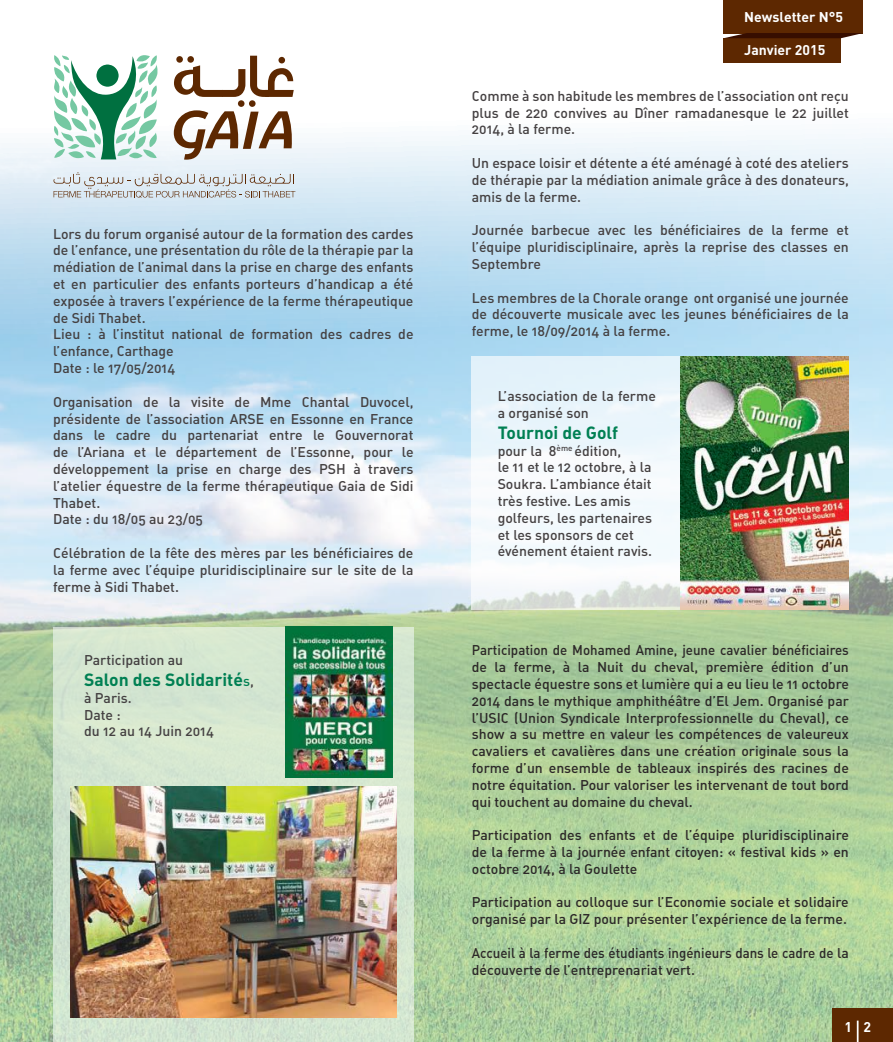
<style>
.page{position:relative;width:893px;height:1042px;background:#fff}
.page>*{position:absolute;margin:0;border:0;box-sizing:border-box;transform-origin:0 0}
.t1{font:17.5px "DIN Bold Alternate";color:#008053}
.t2{font:14px/16.8px "DIN Medium Alternate";color:#444041}
.t3{font:14px/16.8px "DIN Medium Alternate";color:#2c2828}
.t4{font:14px/16.8px "DIN Medium Alternate";color:#2c2828;text-align:right;scale:.95 1}
.t5{font:700 14px "DIN";color:#fff}
.t6{font:8.22px "DIN Medium Alternate";color:#444041}
.s1{font-family:"DIN Medium Alternate";font-size:14px}
</style>
<div class="page">
<img style="left:0;top:0;width:893px;height:1042px">
<div style="left:53px;top:627px;width:360px;height:415px;background:#d5e7d1"></div>
<svg style="left:472px;top:357px;width:208px;height:253px;fill:#f2f9fc"></svg>
<svg style="left:53px;top:172px;width:242px;height:26px;background:#cdd2d5"></svg>
<svg style="left:53px;top:55px;width:105px;height:104px"></svg>
<svg style="left:174px;top:56px;width:119px;height:41px"></svg>
<svg style="left:174px;top:110px;width:118px;height:50px"></svg>
<div style="left:176px;top:56px;width:7px;height:7px;background:#5d2801;border-radius:50%"></div>
<div style="left:187px;top:56px;width:7px;height:7px;background:#5d2801;border-radius:50%"></div>
<div style="left:278px;top:57px;width:7px;height:6px;background:#5d2801;border-radius:50%"></div>
<div style="left:238px;top:100px;width:6px;height:7px;background:#5d2801;border-radius:50%"></div>
<div style="left:249px;top:100px;width:7px;height:7px;background:#5d2801;border-radius:50%"></div>
<img style="left:285px;top:627px;width:107px;height:150px">
<img style="left:680px;top:357px;width:169px;height:253px">
<div style="left:724px;top:0;width:139px;height:33px;background:#5d2801"></div>
<div style="left:724px;top:38px;width:117px;height:25px;background:#5d2801"></div>
<svg style="left:724px;top:33px;width:139px;height:5px"></svg>
<img style="left:71px;top:786px;width:326px;height:231px">
<div style="left:832px;top:1009px;width:61px;height:33px;background:#5d2801"></div>
<svg style="left:857px;top:1020px;width:1px;height:22px"></svg>
<p class="t2" style="left:53px;top:225px;width:362px">Lors du forum organisé autour de la formation des cardes</p>
<p class="t2" style="left:53px;top:241px;width:362px">de ’l enfance, une présentation du rôle de la thérapie par la</p>
<p class="t2" style="left:53px;top:258px;width:362px">médiation de ’l animal dans la prise en charge des enfants</p>
<p class="t2" style="left:53px;top:275px;width:362px">et en particulier des enfants porteurs ’d handicap a été</p>
<p class="t2" style="left:53px;top:292px;width:362px">exposée à travers ’l expérience de la ferme thérapeutique</p>
<p class="t2" style="left:53px;top:309px;width:94px">de Sidi Thabet.</p>
<p class="t2" style="left:398px;top:325px;width:17px">de</p>
<p class="t2" style="left:87px;top:325px;width:79px">’là: institut</p>
<p class="t2" style="left:53px;top:325px;width:124px">Lieu<br>’l enfance, Carthage<br>Date le: 17/05/2014</p>
<p class="t2" style="left:171px;top:325px;width:53px">national</p>
<p class="t2" style="left:252px;top:325px;width:63px">formation</p>
<p class="t2" style="left:229px;top:325px;width:17px">de</p>
<p class="t2" style="left:320px;top:325px;width:24px">des</p>
<p class="t2" style="left:349px;top:325px;width:44px">cadres</p>
<p class="t2" style="left:53px;top:393px;width:81px">Organisation</p>
<p class="t2" style="left:53px;top:409px;width:362px">présidente de ’l association ARSE en Essonne en France</p>
<p class="t2" style="left:335px;top:426px;width:80px">Gouvernorat</p>
<p class="t2" style="left:191px;top:393px;width:35px">visite</p>
<p class="t2" style="left:302px;top:393px;width:49px">Chantal</p>
<p class="t2" style="left:143px;top:393px;width:17px">de</p>
<p class="t2" style="left:169px;top:393px;width:13px">la</p>
<p class="t2" style="left:235px;top:393px;width:17px">de</p>
<p class="t2" style="left:260px;top:393px;width:33px">Mme</p>
<p class="t2" style="left:360px;top:393px;width:55px">Duvocel,</p>
<p class="t2" style="left:188px;top:426px;width:72px">partenariat</p>
<p class="t2" style="left:53px;top:426px;width:32px">dans</p>
<p class="t2" style="left:94px;top:426px;width:13px">le</p>
<p class="t2" style="left:116px;top:426px;width:37px">cadre</p>
<p class="t2" style="left:161px;top:426px;width:17px">du</p>
<p class="t2" style="left:313px;top:426px;width:13px">le</p>
<p class="t2" style="left:269px;top:426px;width:35px">entre</p>
<p class="t2" style="left:53px;top:443px;width:17px">de</p>
<p class="t2" style="left:77px;top:443px;width:49px">’lAriana</p>
<p class="t2" style="left:134px;top:443px;width:14px">et</p>
<p class="t2" style="left:155px;top:443px;width:13px">le</p>
<p class="t2" style="left:176px;top:443px;width:83px">département</p>
<p class="t2" style="left:266px;top:443px;width:17px">de</p>
<p class="t2" style="left:290px;top:443px;width:66px">’l Essonne,</p>
<p class="t2" style="left:364px;top:443px;width:31px">pour</p>
<p class="t2" style="left:402px;top:443px;width:13px">le</p>
<p class="t2" style="left:53px;top:460px;width:362px">développement<br>’l atelier équestre de la ferme thérapeutique Gaia de Sidi<br>Thabet.<br>Date : du 18/05 au 23/05</p>
<p class="t2" style="left:53px;top:544px;width:362px;text-align:justify">Célébration de la fête des mères par les bénéficiaires de la ferme avec ’l équipe pluridisciplinaire sur le site de la ferme à Sidi Thabet.</p>
<p class="t2" style="left:353px;top:460px;width:9px">à</p>
<p class="t2" style="left:176px;top:460px;width:34px">prise</p>
<p class="t2" style="left:319px;top:460px;width:28px">PSH</p>
<p class="t2" style="left:157px;top:460px;width:13px">la</p>
<p class="t2" style="left:239px;top:460px;width:45px">charge</p>
<p class="t2" style="left:289px;top:460px;width:24px">des</p>
<p class="t2" style="left:368px;top:460px;width:47px">travers</p>
<p class="t2" style="left:216px;top:460px;width:17px">en</p>
<p class="t2" style="left:84px;top:651px;width:101px">Participation au</p>
<p class="t1" style="left:84px;top:668px;width:167px">Salon des Solidarité<span class="s1">s</span></p>
<p class="t2" style="left:84px;top:689px;width:131px">à Paris.<br>Date :<br>du 12 au 14 Juin 2014</p>
<p class="t2" style="left:250px;top:672px;width:5px">,</p>
<p class="t5" style="left:744px;top:8px;width:100px">Newsletter N°5</p>
<p class="t5" style="left:744px;top:40px;width:83px">Janvier 2015</p>
<p class="t2" style="left:472px;top:87px;width:378px;text-align:justify">Comme à son habitude les membres de ’l association ont reçu plus de 220 convives au Dîner ramadanesque le 22 juillet 2014, laà ferme.</p>
<p class="t2" style="left:472px;top:154px;width:379px;text-align:justify">Un espace loisir et détente a été aménagé à coté des ateliers de thérapie par la médiation animale grâce à des donateurs, amis de la ferme.</p>
<p class="t2" style="left:836px;top:221px;width:14px">et</p>
<p class="t2" style="left:472px;top:221px;width:379px">Journée<br>’l équipe pluridisciplinaire, après la reprise des classes en<br>Septembre</p>
<p class="t2" style="left:472px;top:289px;width:379px;text-align:justify">Les membres de la Chorale orange ont organisé une journée de découverte musicale avec les jeunes bénéficiaires de la ferme le, 18/09/2014 laà ferme.</p>
<p class="t2" style="left:660px;top:221px;width:82px">bénéficiaires</p>
<p class="t2" style="left:791px;top:221px;width:39px">ferme</p>
<p class="t2" style="left:531px;top:221px;width:60px">barbecue</p>
<p class="t2" style="left:634px;top:221px;width:20px">les</p>
<p class="t2" style="left:748px;top:221px;width:17px">de</p>
<p class="t2" style="left:771px;top:221px;width:13px">la</p>
<p class="t2" style="left:598px;top:221px;width:30px">avec</p>
<p class="t2" style="left:498px;top:387px;width:160px">’Lassociation de la ferme a organisé son</p>
<p class="t1" style="left:498px;top:421px;width:122px">Tournoi de Golf</p>
<p class="t2" style="left:574px;top:441px;width:48px">édition,</p>
<p class="t6" style="left:557px;top:443px;width:17px">ème</p>
<p class="t2" style="left:549px;top:441px;width:9px">8</p>
<p class="t2" style="left:498px;top:441px;width:156px">pour la<br>le 11 et le 12 octobre laà,<br>Soukra ’L. ambiance était très festive. Les amis golfeurs, les partenaires et les sponsors de cet événement étaient ravis.</p>
<p class="t4" style="left:472px;top:641px;width:398px">Participation de Mohamed Amine, jeune cavalier bénéficiaires ’d un</p>
<p class="t3" style="left:514px;top:658px;width:58px">ferme à,</p>
<p class="t3" style="left:706px;top:658px;width:59px">première</p>
<p class="t3" style="left:771px;top:658px;width:44px">édition</p>
<p class="t3" style="left:597px;top:658px;width:28px">Nuit</p>
<p class="t3" style="left:472px;top:658px;width:379px">de<br>spectacle équestre sons et lumière qui a eu lieu le 11 octobre 2014 dans le mythique amphithéâtre ’d El Jem. Organisé par ’l USIC (Union Syndicale Interprofessionnelle du Cheval ,) ce show a su mettre en valeur les compétences de valeureux cavaliers et cavalières dans une création originale sous la forme ’d un ensemble de tableaux inspirés des racines de notre équitation. Pour valoriser les intervenant de tout bord qui touchent au domaine du cheval.</p>
<p class="t3" style="left:742px;top:826px;width:108px">pluridisciplinaire</p>
<p class="t3" style="left:495px;top:658px;width:13px">la</p>
<p class="t3" style="left:578px;top:658px;width:13px">la</p>
<p class="t3" style="left:631px;top:658px;width:17px">du</p>
<p class="t3" style="left:654px;top:658px;width:46px">cheval,</p>
<p class="t3" style="left:685px;top:826px;width:51px">’l équipe</p>
<p class="t3" style="left:472px;top:826px;width:379px">Participation<br>de la ferme à la journée enfant citoyen: « festival kids » en octobre 2014, laà Goulette</p>
<p class="t3" style="left:472px;top:893px;width:378px">Participation au colloque sur ’l Economie sociale et solidaire organisé par la GIZ pour présenter ’l expérience de la ferme.</p>
<p class="t4" style="left:472px;top:944px;width:398px;text-align:left">Accueil laà ferme des étudiants ingénieurs dans le cadre de la découverte de ’l entreprenariat vert.</p>
<p class="t3" style="left:589px;top:826px;width:48px">enfants</p>
<p class="t3" style="left:559px;top:826px;width:24px">des</p>
<p class="t3" style="left:663px;top:826px;width:17px">de</p>
<p class="t3" style="left:643px;top:826px;width:14px">et</p>
<p class="t5" style="left:844px;top:1018px;width:9px">1</p>
<p class="t5" style="left:863px;top:1018px;width:9px">2</p>
</div>
